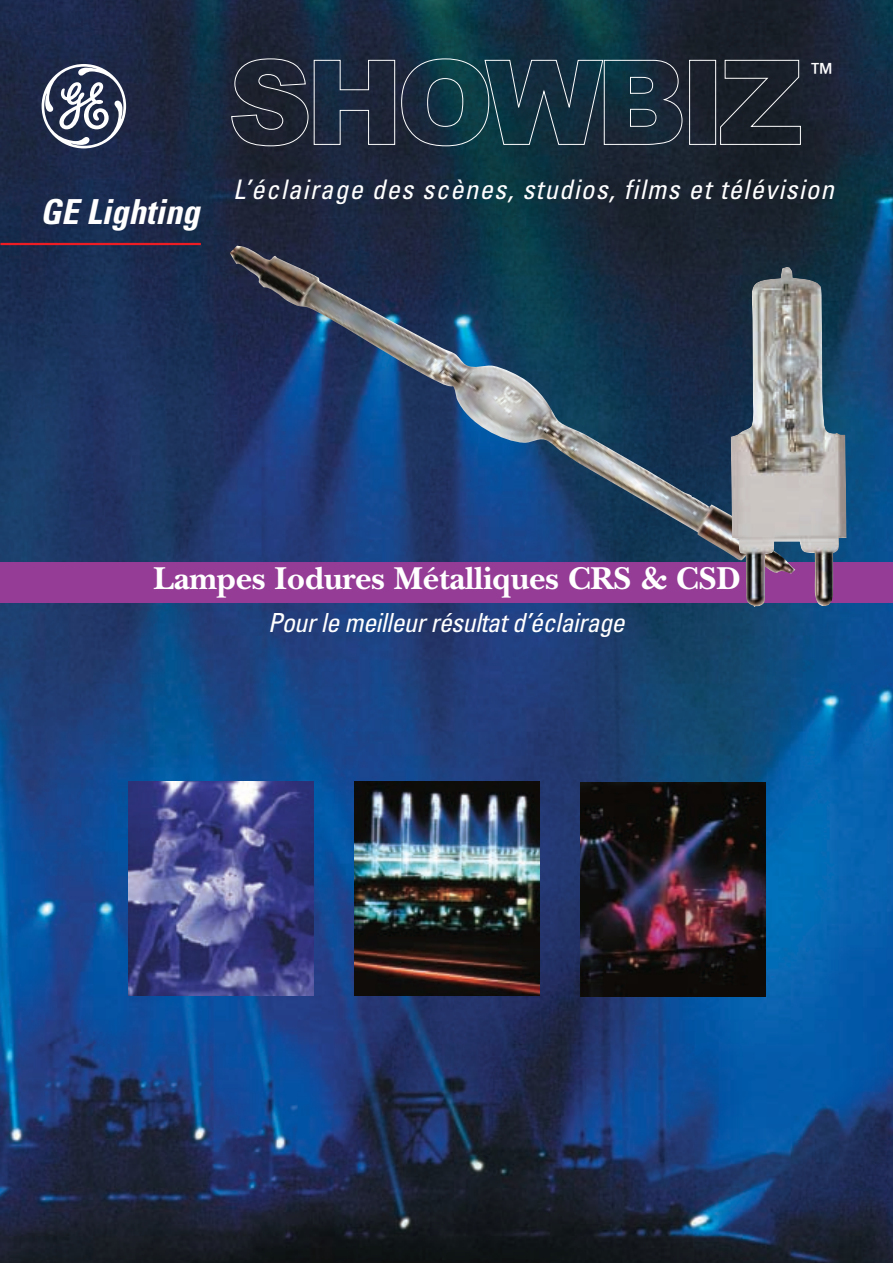
<style>
.page{position:relative;width:893px;height:1263px;background:#fff}
.page>*{position:absolute;margin:0;border:0;box-sizing:border-box;transform-origin:0 0}
.t1{font:117px "GE Logo Font";color:#fff}
.t2{font:italic 700 condensed 34.5px "Univers";color:#fff}
.t3{font:700 33px "New Baskerville";letter-spacing:-.005em;color:#fff}
.t4{font:italic condensed 27px "Univers";letter-spacing:.045em;color:#fff}
.t5{font:italic condensed 26.25px "Univers";letter-spacing:-.02em;color:#fff}
.t6{font:condensed 25.05px "Univers";color:#fff}
</style>
<div class="page">
<img style="left:1px;top:0;width:891px;height:1262px">
<div style="left:1px;top:562px;width:891px;height:40px;background:#953c96"></div>
<img style="left:129px;top:781px;width:185px;height:215px">
<img style="left:580px;top:783px;width:185px;height:213px">
<img style="left:354px;top:781px;width:185px;height:215px">
<hr style="left:1px;top:243px;width:200px;height:2px;background:#ee1d23">
<svg style="left:231px;top:58px;width:570px;height:89px;background:#213341"></svg>
<img style="left:230px;top:246px;width:565px;height:316px">
<img style="left:730px;top:267px;width:116px;height:340px">
<h1 class="t1" style="left:42px;top:40px;width:118px">e</h1>
<p class="t6" style="left:811px;top:63px;width:22px">™</p>
<p class="t4" style="left:233px;top:180px;width:602px">L’éclairage des scènes, studios, films et télévision</p>
<p class="t2" style="left:40px;top:199px;width:161px">GE Lighting</p>
<p class="t3" style="left:153px;top:567px;width:589px">Lampes Iodures Métalliques CRS &amp; CSD</p>
<p class="t5" style="left:268px;top:613px;width:358px">Pour le meilleur résultat d’éclairage</p>
</div>
